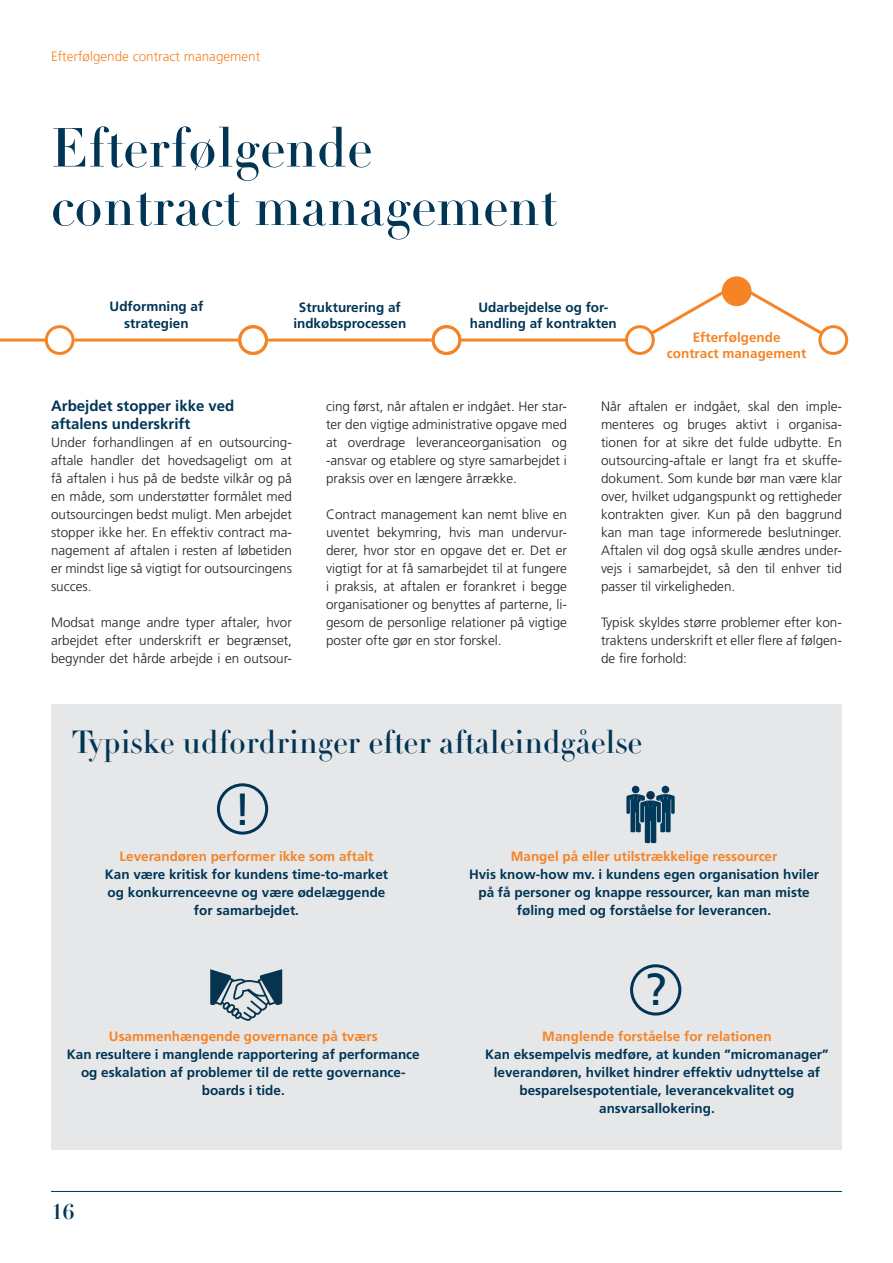
<style>
.page{position:relative;width:893px;height:1263px;background:#fff}
.page>*{position:absolute;margin:0;border:0;box-sizing:border-box;transform-origin:0 0}
.Overskrift{font:54px/58.5px "Didot LT Std Headline";color:#003555}
.Rubrik{font:45px "Frutiger LT Std";color:#003555}
.Rubrik-2{font:31.5px "Didot LT Std Headline";color:#003555}
.t1{font:700 21px "Didot LT Std";color:#003555}
.Rubrik-3{font:700 15px/18px "Frutiger LT Std";color:#003555}
.Brødtekst{font:300 13.5px/18px "Frutiger LT Std";color:#231f20;text-align:justify}
.Rubrik-4{font:700 13.5px/18px "Frutiger LT Std";color:#003555;text-align:center}
.Rubrik-5{font:700 13.5px "Frutiger LT Std";color:#f58427}
.Overskrift_2_linier{font:700 13.5px/16.5px "Frutiger LT Std";color:#003555;text-align:center}
.t2{font:300 13.5px "Frutiger LT Std";color:#f58427}
.Overskrift_2_linier-2{font:700 13.5px/16.5px "Frutiger LT Std";color:#f58427;text-align:center}
</style>
<div class="page">
<hr style="left:51px;top:1191px;width:791px;height:1px;background:#003555">
<div style="left:51px;top:704px;width:791px;height:445px;background:#e6e7e9"></div>
<svg style="left:210px;top:969px;width:72px;height:52px"></svg>
<div style="left:662px;top:786px;width:7px;height:7px;background:#00395a;border-radius:50%"></div>
<div style="left:632px;top:786px;width:7px;height:7px;background:#00395a;border-radius:50%"></div>
<div style="left:646px;top:791px;width:9px;height:8px;background:#06334f;border-radius:50%"></div>
<svg style="left:626px;top:794px;width:49px;height:49px"></svg>
<div style="left:217px;top:783px;width:51px;height:51px;border:3px solid #003555;border-radius:50%"></div>
<div style="left:630px;top:964px;width:51px;height:51px;border:3px solid #003555;border-radius:50%"></div>
<hr style="left:75px;top:339px;width:163px;height:3px;background:#f58427">
<hr style="left:461px;top:339px;width:164px;height:3px;background:#f58427">
<hr style="left:268px;top:339px;width:164px;height:3px;background:#f58427">
<hr style="left:0;top:339px;width:47px;height:3px;background:#f58427">
<div style="left:45px;top:325px;width:30px;height:30px;border:3px solid #f58427;border-radius:50%"></div>
<div style="left:238px;top:325px;width:30px;height:30px;border:3px solid #f58427;border-radius:50%"></div>
<div style="left:432px;top:325px;width:29px;height:30px;border:3px solid #f58427;border-radius:50%"></div>
<div style="left:723px;top:278px;width:27px;height:27px;background:#f58427;border-radius:50%"></div>
<div style="left:722px;top:276px;width:30px;height:30px;border:3px solid #f58427;border-radius:50%"></div>
<div style="left:625px;top:325px;width:30px;height:30px;border:3px solid #f58427;border-radius:50%"></div>
<div style="left:818px;top:325px;width:30px;height:30px;border:3px solid #f58427;border-radius:50%"></div>
<svg style="left:647px;top:288px;width:80px;height:49px"></svg>
<svg style="left:746px;top:288px;width:80px;height:49px"></svg>
<p class="t2" style="left:51px;top:49px;width:211px">Efterfølgende contract management</p>
<p class="Overskrift" style="left:51px;top:120px;width:507px">Efterfølgende contract management</p>
<p class="Overskrift_2_linier" style="left:110px;top:299px;width:95px">Udformning af strategien</p>
<p class="Overskrift_2_linier" style="left:293px;top:299px;width:114px">Strukturering af indkøbsprocessen</p>
<p class="Overskrift_2_linier" style="left:470px;top:299px;width:149px">Udarbejdelse og for&shy;handling af kontrakten</p>
<p class="Overskrift_2_linier-2" style="left:667px;top:329px;width:141px">Efterfølgende contract management</p>
<p class="Rubrik-3" style="left:51px;top:397px;width:185px">Arbejdet stopper ikke ved aftalens underskrift</p>
<p class="Brødtekst" style="left:51px;top:434px;width:242px">Under forhandlingen af en outsourcing&shy;aftale handler det hovedsageligt om at få aftalen i hus på de bedste vilkår og på en måde, som understøtter formålet med outsourcingen bedst muligt. Men arbejdet stopper ikke her. En effektiv contract ma&shy;nagement af aftalen i resten af løbetiden er mindst lige så vigtigt for outsourcingens succes.</p>
<p class="Brødtekst" style="left:51px;top:614px;width:242px">Modsat mange andre typer aftaler, hvor arbejdet efter underskrift er begrænset, begynder det hårde arbejde i en outsour-</p>
<p class="Brødtekst" style="left:326px;top:398px;width:242px">cing først, når aftalen er indgået. Her star&shy;ter den vigtige administrative opgave med at overdrage leveranceorganisation og -ansvar og etablere og styre samarbejdet i praksis over en længere årrække.</p>
<p class="Brødtekst" style="left:326px;top:506px;width:242px">Contract management kan nemt blive en uventet bekymring, hvis man undervur&shy;derer, hvor stor en opgave det er. Det er vigtigt for at få samarbejdet til at fungere i praksis, at aftalen er forankret i begge organisationer og benyttes af parterne, li&shy;gesom de personlige relationer på vigtige poster ofte gør en stor forskel.</p>
<p class="Brødtekst" style="left:601px;top:398px;width:242px">Når aftalen er indgået, skal den imple&shy;menteres og bruges aktivt i organisa&shy;tionen for at sikre det fulde udbytte. En outsourcing-aftale er langt fra et skuffe&shy;dokument. Som kunde bør man være klar over, hvilket udgangspunkt og rettigheder kontrakten giver. Kun på den baggrund kan man tage informerede beslutninger.<br>Aftalen vil dog også skulle ændres under&shy;vejs i samarbejdet, så den til enhver tid passer til virkeligheden.</p>
<p class="Brødtekst" style="left:601px;top:614px;width:242px">Typisk skyldes større problemer efter kon&shy;traktens underskrift et eller flere af følgen&shy;de fire forhold:</p>
<p class="Rubrik-2" style="left:72px;top:723px;width:571px">Typiske udfordringer efter aftaleindgåelse</p>
<p class="Rubrik" style="left:234px;top:783px;width:19px">!</p>
<p class="Rubrik-5" style="left:119px;top:848px;width:256px">Leverandøren performer ikke som aftalt</p>
<p class="Rubrik-4" style="left:105px;top:865px;width:285px">Kan være kritisk for kundens time-to-market</p>
<p class="Rubrik-4" style="left:108px;top:883px;width:279px">og konkurrenceevne og være ødelæggende</p>
<p class="Rubrik-4" style="left:194px;top:901px;width:107px">for samarbejdet.</p>
<p class="Rubrik-5" style="left:109px;top:1028px;width:270px">Usammenhængende governance på tværs</p>
<p class="Rubrik-4" style="left:67px;top:1045px;width:354px">Kan resultere i manglende rapportering af performance</p>
<p class="Rubrik-4" style="left:81px;top:1063px;width:326px">og eskalation af problemer til de rette governance&shy;boards i tide.</p>
<h3 class="t1" style="left:51px;top:1198px;width:25px">16</h3>
<p class="Rubrik-5" style="left:511px;top:848px;width:268px">Mangel på eller utilstrækkelige ressourcer</p>
<p class="Rubrik-4" style="left:469px;top:865px;width:352px">Hvis know-how mv. i kundens egen organisation hviler</p>
<p class="Rubrik-4" style="left:478px;top:883px;width:333px">på få personer og knappe ressourcer, kan man miste</p>
<p class="Rubrik-4" style="left:517px;top:901px;width:256px">føling med og forståelse for leverancen.</p>
<p class="Rubrik" style="left:644px;top:963px;width:24px">?</p>
<p class="Rubrik-5" style="left:542px;top:1028px;width:231px">Manglende forståelse for relationen</p>
<p class="Rubrik-4" style="left:485px;top:1045px;width:345px">Kan eksempelvis medføre, at kunden ”micromanager”</p>
<p class="Rubrik-4" style="left:494px;top:1063px;width:328px">leverandøren, hvilket hindrer effektiv udnyttelse af</p>
<p class="Rubrik-4" style="left:519px;top:1081px;width:277px">besparelsespotentiale, leverancekvalitet og</p>
<p class="Rubrik-4" style="left:599px;top:1099px;width:117px">ansvarsallokering.</p>
</div>
